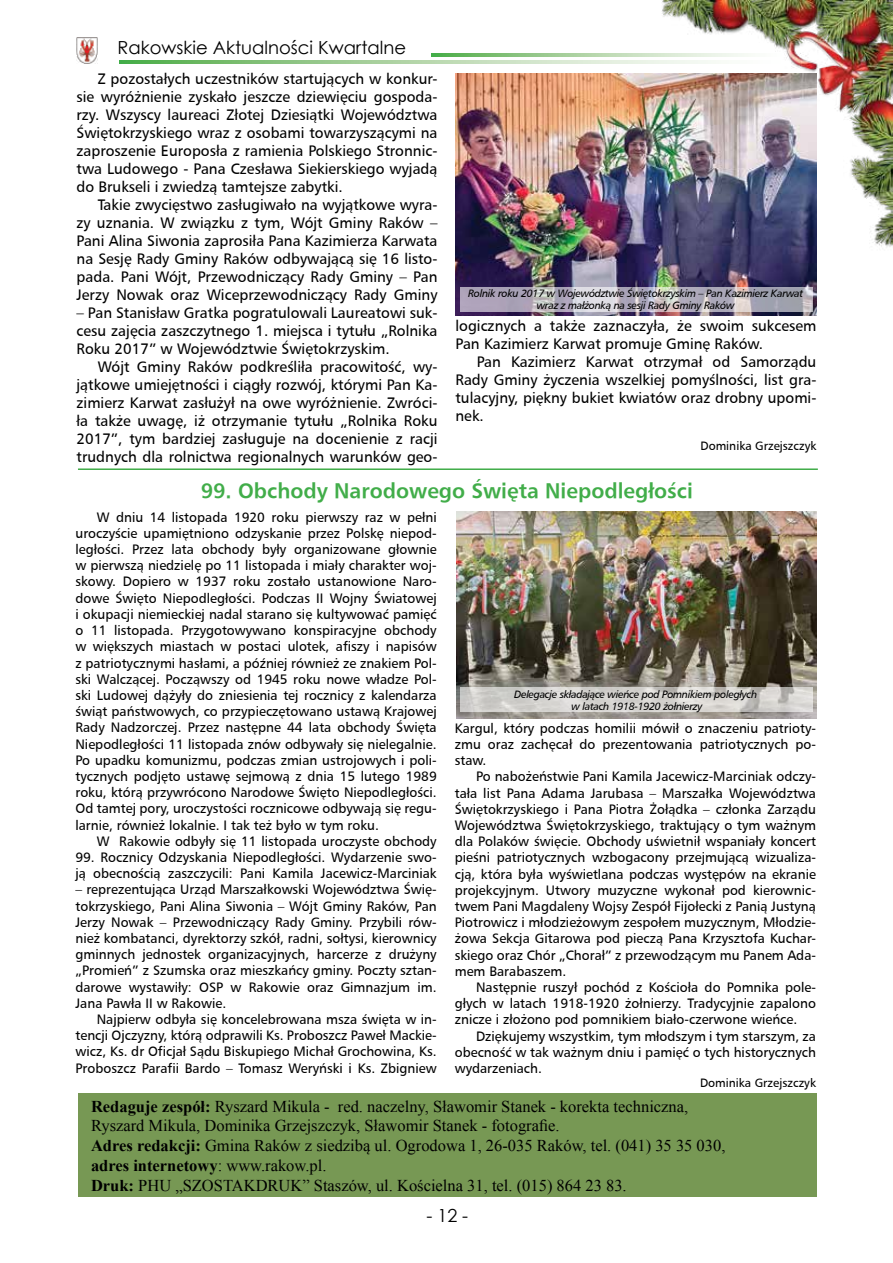
<style>
.page{position:relative;width:893px;height:1263px;background:#fff}
.page>*{position:absolute;margin:0;border:0;box-sizing:border-box;transform-origin:0 0}
.t1{font:21px "Humanist 777 AT Bold";color:#41ad49}
.t2{font:18px "Century Gothic";color:#000}
.t3{font:16.5px/19.8px "Times New Roman";color:#000}
.t4{font:15px/18px "Humanist 777 AT";color:#000;text-align:justify}
.t5{font:13.5px/16.2px "Humanist 777 AT";color:#000;text-align:justify}
.t6{font:12px "Humanist 777 AT";color:#000}
.t7{font:10.5px/12.6px "Humanist 777 AT Italic";letter-spacing:-.03em;color:#000;text-align:center}
.s1{font-weight:700}
</style>
<div class="page">
<img style="left:645px;top:0;width:248px;height:269px">
<svg style="left:119px;top:61px;width:664px;height:3px"></svg>
<svg style="left:432px;top:54px;width:351px;height:2px"></svg>
<img style="left:77px;top:37px;width:21px;height:26px">
<hr style="left:78px;top:468px;width:740px;height:2px;background:#41ad49">
<img style="left:455px;top:74px;width:361px;height:242px">
<img style="left:457px;top:511px;width:359px;height:207px">
<svg style="left:461px;top:688px;width:352px;height:24px;fill:#d5d3d0"></svg>
<svg style="left:461px;top:287px;width:352px;height:24px"></svg>
<div style="left:78px;top:1094px;width:738px;height:103px;background:#779854"></div>
<h2 class="t2" style="left:117px;top:35px;width:290px">Rakowskie Aktualności Kwartalne</h2>
<p class="t4" style="left:77px;top:70px;width:362px;text-indent:21px">Z pozostałych uczestników startujących w konkur&shy;sie wyróżnienie zyskało jeszcze dziewięciu gospoda&shy;rzy. Wszyscy laureaci Złotej Dziesiątki Województwa Świętokrzyskiego wraz z osobami towarzyszącymi na zaproszenie Europosła z ramienia Polskiego Stronnic&shy;twa Ludowego - Pana Czesława Siekierskiego wyjadą do Brukseli i zwiedzą tamtejsze zabytki.</p>
<p class="t4" style="left:77px;top:196px;width:362px;text-indent:21px">Takie zwycięstwo zasługiwało na wyjątkowe wyra&shy;zy uznania. W związku z tym, Wójt Gminy Raków – Pani Alina Siwonia zaprosiła Pana Kazimierza Karwata na Sesję Rady Gminy Raków odbywającą się 16 listo&shy;pada. Pani Wójt, Przewodniczący Rady Gminy – Pan Jerzy Nowak oraz Wiceprzewodniczący Rady Gminy</p>
<p class="t4" style="left:77px;top:304px;width:362px">– Pan Stanisław Gratka pogratulowali Laureatowi suk&shy;cesu zajęcia zaszczytnego 1. miejsca i tytułu „Rolnika Roku 2017” w Województwie Świętokrzyskim.</p>
<p class="t4" style="left:77px;top:358px;width:362px;text-indent:21px">Wójt Gminy Raków podkreśliła pracowitość, wy&shy;jątkowe umiejętności i ciągły rozwój, którymi Pan Ka&shy;zimierz Karwat zasłużył na owe wyróżnienie. Zwróci&shy;ła także uwagę, iż otrzymanie tytułu „Rolnika Roku 2017”, tym bardziej zasługuje na docenienie z racji trudnych dla rolnictwa regionalnych warunków geo-</p>
<p class="t7" style="left:468px;top:287px;width:337px">Rolnik roku 2017 w Województwie Świętokrzyskim – Pan Kazimierz Karwat wraz z małżonką na sesji Rady Gminy Raków</p>
<p class="t4" style="left:455px;top:317px;width:362px">logicznych a także zaznaczyła, że swoim sukcesem<br>Pan Kazimierz Karwat promuje Gminę Raków.</p>
<p class="t4" style="left:455px;top:353px;width:362px;text-indent:21px">Pan Kazimierz Karwat otrzymał od Samorządu Rady Gminy życzenia wszelkiej pomyślności, list gra&shy;tulacyjny, piękny bukiet kwiatów oraz drobny upomi&shy;nek.</p>
<p class="t6" style="left:700px;top:439px;width:118px">Dominika Grzejszczyk</p>
<h1 class="t1" style="left:201px;top:478px;width:494px">99. Obchody Narodowego Święta Niepodległości</h1>
<p class="t5" style="left:75px;top:509px;width:363px;text-indent:21px">W dniu 14 listopada 1920 roku pierwszy raz w pełni uroczyście upamiętniono odzyskanie przez Polskę niepod&shy;ległości. Przez lata obchody były organizowane głownie w pierwszą niedzielę po 11 listopada i miały charakter woj&shy;skowy. Dopiero w 1937 roku zostało ustanowione Naro&shy;dowe Święto Niepodległości. Podczas II Wojny Światowej i okupacji niemieckiej nadal starano się kultywować pamięć o 11 listopada. Przygotowywano konspiracyjne obchody w większych miastach w postaci ulotek, afiszy i napisów z patriotycznymi hasłami, a później również ze znakiem Pol&shy;ski Walczącej. Począwszy od 1945 roku nowe władze Pol&shy;ski Ludowej dążyły do zniesienia tej rocznicy z kalendarza świąt państwowych, co przypieczętowano ustawą Krajowej Rady Nadzorczej. Przez następne 44 lata obchody Święta Niepodległości 11 listopada znów odbywały się nielegalnie.<br>Po upadku komunizmu, podczas zmian ustrojowych i poli&shy;tycznych podjęto ustawę sejmową z dnia 15 lutego 1989 roku, którą przywrócono Narodowe Święto Niepodległości.<br>Od tamtej pory, uroczystości rocznicowe odbywają się regu&shy;larnie, również lokalnie. I tak też było w tym roku.</p>
<p class="t5" style="left:97px;top:833px;width:341px">W Rakowie odbyły się 11 listopada uroczyste obchody</p>
<p class="t5" style="left:75px;top:849px;width:363px">99. Rocznicy Odzyskania Niepodległości. Wydarzenie swo&shy;ją obecnością zaszczycili: Pani Kamila Jacewicz-Marciniak</p>
<p class="t5" style="left:75px;top:881px;width:363px">– reprezentująca Urząd Marszałkowski Województwa Świę&shy;tokrzyskiego, Pani Alina Siwonia – Wójt Gminy Raków, Pan Jerzy Nowak – Przewodniczący Rady Gminy. Przybili rów&shy;nież kombatanci, dyrektorzy szkół, radni, sołtysi, kierownicy gminnych jednostek organizacyjnych, harcerze z drużyny „Promień” z Szumska oraz mieszkańcy gminy. Poczty sztan&shy;darowe wystawiły: OSP w Rakowie oraz Gimnazjum im.<br>Jana Pawła II w Rakowie.</p>
<p class="t5" style="left:75px;top:1011px;width:363px;text-indent:21px">Najpierw odbyła się koncelebrowana msza święta w in&shy;tencji Ojczyzny, którą odprawili Ks. Proboszcz Paweł Mackie&shy;wicz, Ks. dr Oficjał Sądu Biskupiego Michał Grochowina, Ks.<br>Proboszcz Parafii Bardo – Tomasz Weryński i Ks. Zbigniew</p>
<p class="t7" style="left:514px;top:688px;width:245px">Delegacje składające wieńce pod Pomnikiem poległych w latach 1918-1920 żołnierzy</p>
<p class="t5" style="left:455px;top:720px;width:363px">Kargul, który podczas homilii mówił o znaczeniu patrioty&shy;zmu oraz zachęcał do prezentowania patriotycznych po&shy;staw.</p>
<p class="t5" style="left:455px;top:769px;width:363px;text-indent:21px">Po nabożeństwie Pani Kamila Jacewicz-Marciniak odczy&shy;tała list Pana Adama Jarubasa – Marszałka Województwa Świętokrzyskiego i Pana Piotra Żołądka – członka Zarządu Województwa Świętokrzyskiego, traktujący o tym ważnym dla Polaków święcie. Obchody uświetnił wspaniały koncert pieśni patriotycznych wzbogacony przejmującą wizualiza&shy;cją, która była wyświetlana podczas występów na ekranie projekcyjnym. Utwory muzyczne wykonał pod kierownic&shy;twem Pani Magdaleny Wojsy Zespół Fijołecki z Panią Justyną Piotrowicz i młodzieżowym zespołem muzycznym, Młodzie&shy;żowa Sekcja Gitarowa pod pieczą Pana Krzysztofa Kuchar&shy;skiego oraz Chór „Chorał” z przewodzącym mu Panem Ada&shy;mem Barabaszem.</p>
<p class="t5" style="left:455px;top:979px;width:363px;text-indent:21px">Następnie ruszył pochód z Kościoła do Pomnika pole&shy;głych w latach 1918-1920 żołnierzy. Tradycyjnie zapalono znicze i złożono pod pomnikiem biało-czerwone wieńce.</p>
<p class="t5" style="left:455px;top:1028px;width:363px;text-indent:21px">Dziękujemy wszystkim, tym młodszym i tym starszym, za obecność w tak ważnym dniu i pamięć o tych historycznych wydarzeniach.</p>
<p class="t6" style="left:700px;top:1076px;width:118px">Dominika Grzejszczyk</p>
<p class="t3" style="left:91px;top:1096px;width:636px"><span class="s1">Redaguje zespół:</span> Ryszard Mikula - red. naczelny, Sławomir Stanek - korekta techniczna, Ryszard Mikula, Dominika Grzejszczyk, Sławomir Stanek - fotografie.<br><span class="s1">Adres redakcji:</span> Gmina Raków z siedzibą ul. Ogrodowa 1, 26-035 Raków, tel. (041) 35 35 030, <span class="s1">adres internetowy</span>: www.rakow.pl.<br><span class="s1">Druk:</span> PHU „SZOSTAKDRUK” Staszów, ul. Kościelna 31, tel. (015) 864 23 83.</p>
<h2 class="t2" style="left:426px;top:1203px;width:43px">- 12 -</h2>
</div>
